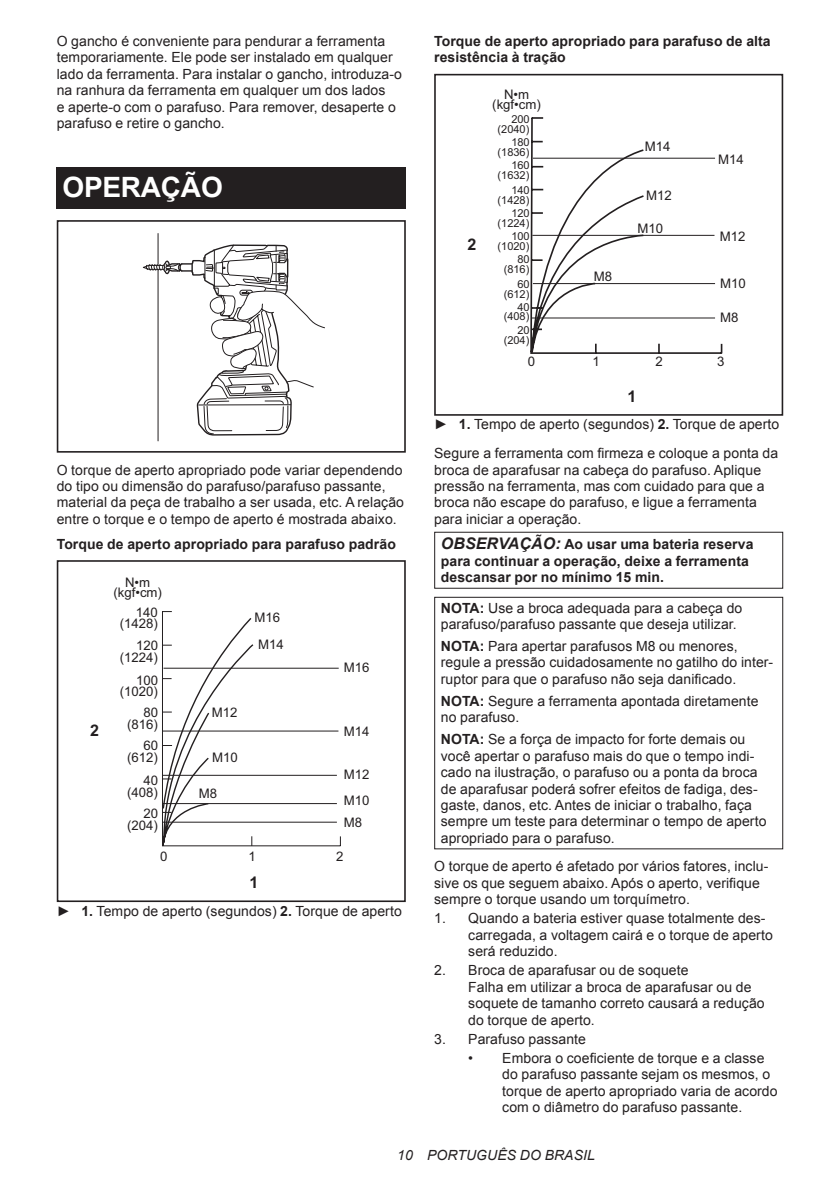
<style>
.page{position:relative;width:840px;height:1191px;background:#fff}
.page>*{position:absolute;margin:0;border:0;box-sizing:border-box;transform-origin:0 0}
.t1{font:700 28px "Arial";letter-spacing:-.01em;color:#fff}
.t2{font:700 16px "Arial";color:#231f20}
.t3{font:14px/16.4px "Arial";letter-spacing:.005em;color:#231f20}
.t4{font:700 14px/16.4px "Arial";letter-spacing:.005em;color:#231f20}
.t5{font:italic 14px "Arial";letter-spacing:.005em;color:#231f20}
.t6{font:13.2px/10.6px "Arial";color:#231f20;text-align:center}
.t7{font:11px/23px "Arial";color:#231f20;text-align:justify}
.s1{font-weight:700}
.s2{font-style:italic;font-size:16px}
</style>
<div class="page">
<div style="left:57px;top:168px;width:348px;height:41px;background:#231f20"></div>
<hr style="left:158px;top:270px;width:1px;height:171px;background:#231f20">
<hr style="left:158px;top:233px;width:1px;height:31px;background:#231f20">
<svg style="left:142px;top:244px;width:183px;height:192px"></svg>
<div style="left:57px;top:220px;width:348px;height:232px;border:2px solid #231f20"></div>
<div style="left:57px;top:560px;width:348px;height:342px;border:2px solid #231f20"></div>
<svg style="left:162px;top:611px;width:179px;height:236px"></svg>
<div style="left:434px;top:74px;width:348px;height:342px;border:2px solid #231f20"></div>
<svg style="left:530px;top:117px;width:192px;height:237px"></svg>
<hr style="left:532px;top:158px;width:182px;height:1px;background:#231f20">
<hr style="left:532px;top:235px;width:182px;height:1px;background:#231f20">
<hr style="left:532px;top:283px;width:182px;height:1px;background:#231f20">
<hr style="left:531px;top:317px;width:183px;height:1px;background:#231f20">
<div style="left:434px;top:532px;width:348px;height:57px;border:1px solid #231f20"></div>
<div style="left:434px;top:597px;width:348px;height:252px;border:1px solid #231f20"></div>
<p class="t3" style="left:57px;top:33px;width:346px">O gancho é conveniente para pendurar a ferramenta temporariamente. Ele pode ser instalado em qualquer lado da ferramenta. Para instalar o gancho, introduza-o na ranhura da ferramenta em qualquer um dos lados<br>e aperte-o com o parafuso. Para remover, desaperte o parafuso e retire o gancho.</p>
<h1 class="t1" style="left:62px;top:169px;width:162px">OPERAÇÃO</h1>
<p class="t3" style="left:57px;top:462px;width:348px">O torque de aperto apropriado pode variar dependendo do tipo ou dimensão do parafuso/parafuso passante, material da peça de trabalho a ser usada, etc. A relação entre o torque e o tempo de aperto é mostrada abaixo.</p>
<p class="t4" style="left:57px;top:536px;width:340px">Torque de aperto apropriado para parafuso padrão</p>
<p class="t6" style="left:113px;top:577px;width:50px">N•m (kgf•cm)</p>
<p class="t6" style="left:258px;top:639px;width:27px">M14</p>
<p class="t6" style="left:120px;top:606px;width:40px;line-height:11.6px;text-align:right">140 (1428)</p>
<p class="t6" style="left:120px;top:652px;width:40px">(1224)</p>
<p class="t6" style="left:120px;top:686px;width:40px">(1020)</p>
<p class="t6" style="left:127px;top:719px;width:32px">(816)</p>
<p class="t6" style="left:127px;top:752px;width:32px">(612)</p>
<p class="t6" style="left:127px;top:787px;width:32px">(408)</p>
<p class="t6" style="left:127px;top:820px;width:32px">(204)</p>
<p class="t6" style="left:254px;top:612px;width:27px">M16</p>
<p class="t6" style="left:136px;top:640px;width:24px">120</p>
<p class="t6" style="left:136px;top:674px;width:24px">100</p>
<p class="t6" style="left:143px;top:707px;width:16px">80</p>
<p class="t6" style="left:143px;top:740px;width:16px">60</p>
<p class="t6" style="left:143px;top:775px;width:16px">40</p>
<p class="t6" style="left:143px;top:808px;width:16px">20</p>
<p class="t6" style="left:344px;top:662px;width:27px">M16</p>
<p class="t6" style="left:212px;top:707px;width:27px">M12</p>
<p class="t6" style="left:212px;top:752px;width:27px">M10</p>
<p class="t6" style="left:199px;top:788px;width:20px">M8</p>
<p class="t2" style="left:90px;top:719px;width:10px">2</p>
<p class="t6" style="left:344px;top:725px;width:27px">M14</p>
<p class="t6" style="left:344px;top:762px;width:27px;line-height:26px;text-align:left">M12<br>M10</p>
<p class="t6" style="left:344px;top:817px;width:20px">M8</p>
<p class="t6" style="left:160px;top:851px;width:9px">0</p>
<p class="t6" style="left:248px;top:851px;width:9px">1</p>
<p class="t2" style="left:249px;top:872px;width:10px">1</p>
<p class="t6" style="left:336px;top:851px;width:9px">2</p>
<p class="t3" style="left:57px;top:902px;width:346px">► <span class="s1">1.</span> Tempo de aperto (segundos) <span class="s1">2.</span> Torque de aperto</p>
<p class="t4" style="left:434px;top:33px;width:338px">Torque de aperto apropriado para parafuso de alta resistência à tração</p>
<p class="t2" style="left:467px;top:233px;width:10px">2</p>
<p class="t6" style="left:492px;top:89px;width:50px">N•m (kgf•cm)</p>
<p class="t7" style="left:511px;top:108px;width:20px">200<br>180<br>160</p>
<p class="t7" style="left:511px;top:179px;width:20px;text-align:center">140<br>120<br>100<br>80</p>
<p class="t7" style="left:517px;top:273px;width:14px">60<br>40<br>20</p>
<p class="t6" style="left:527px;top:356px;width:9px">0</p>
<p class="t6" style="left:592px;top:356px;width:9px">1</p>
<p class="t6" style="left:655px;top:356px;width:9px">2</p>
<p class="t6" style="left:716px;top:356px;width:9px">3</p>
<p class="t7" style="left:497px;top:117px;width:33px">(2040) (1836) (1632)</p>
<p class="t7" style="left:497px;top:188px;width:33px;text-align:center">(1428) (1224) (1020) (816)</p>
<p class="t7" style="left:503px;top:283px;width:27px">(612) (408) (204)</p>
<p class="t6" style="left:644px;top:141px;width:27px">M14</p>
<p class="t6" style="left:645px;top:190px;width:27px">M12</p>
<p class="t6" style="left:717px;top:154px;width:27px">M14</p>
<p class="t6" style="left:637px;top:223px;width:27px">M10</p>
<p class="t6" style="left:719px;top:231px;width:27px">M12</p>
<p class="t6" style="left:719px;top:278px;width:27px">M10</p>
<p class="t6" style="left:719px;top:312px;width:20px">M8</p>
<p class="t6" style="left:593px;top:271px;width:20px">M8</p>
<p class="t2" style="left:627px;top:386px;width:10px">1</p>
<p class="t3" style="left:434px;top:410px;width:346px;line-height:28.8px">► <span class="s1">1.</span> Tempo de aperto (segundos) <span class="s1">2.</span> Torque de aperto<br>Segure a ferramenta com firmeza e coloque a ponta da</p>
<p class="t3" style="left:434px;top:461px;width:331px">broca de aparafusar na cabeça do parafuso. Aplique pressão na ferramenta, mas com cuidado para que a broca não escape do parafuso, e ligue a ferramenta para iniciar a operação.</p>
<p class="t4" style="left:440px;top:536px;width:314px"><span class="s2">OBSERVAÇÃO:</span> Ao usar uma bateria reserva para continuar a operação, deixe a ferramenta descansar por no mínimo 15 min.</p>
<p class="t3" style="left:440px;top:599px;width:303px"><span class="s1">NOTA:</span> Use a broca adequada para a cabeça do parafuso/parafuso passante que deseja utilizar.</p>
<p class="t3" style="left:440px;top:638px;width:334px"><span class="s1">NOTA:</span> Para apertar parafusos M8 ou menores, regule a pressão cuidadosamente no gatilho do inter&shy;ruptor para que o parafuso não seja danificado.</p>
<p class="t3" style="left:440px;top:693px;width:319px"><span class="s1">NOTA:</span> Segure a ferramenta apontada diretamente no parafuso.</p>
<p class="t3" style="left:440px;top:731px;width:327px"><span class="s1">NOTA:</span> Se a força de impacto for forte demais ou você apertar o parafuso mais do que o tempo indi&shy;cado na ilustração, o parafuso ou a ponta da broca de aparafusar poderá sofrer efeitos de fadiga, des&shy;gaste, danos, etc. Antes de iniciar o trabalho, faça sempre um teste para determinar o tempo de aperto apropriado para o parafuso.</p>
<p class="t3" style="left:434px;top:858px;width:335px">O torque de aperto é afetado por vários fatores, inclu&shy;sive os que seguem abaixo. Após o aperto, verifique sempre o torque usando um torquímetro.</p>
<p class="t3" style="left:468px;top:910px;width:306px;text-indent:-34px">1. Quando a bateria estiver quase totalmente des&shy;carregada, a voltagem cairá e o torque de aperto será reduzido.</p>
<p class="t3" style="left:468px;top:962px;width:298px;text-indent:-34px">2. Broca de aparafusar ou de soquete<br>Falha em utilizar a broca de aparafusar ou de soquete de tamanho correto causará a redução do torque de aperto.</p>
<p class="t3" style="left:434px;top:1030px;width:153px">3. Parafuso passante</p>
<p class="t3" style="left:502px;top:1050px;width:277px;text-indent:-34px">• Embora o coeficiente de torque e a classe do parafuso passante sejam os mesmos, o torque de aperto apropriado varia de acordo com o diâmetro do parafuso passante.</p>
<p class="t5" style="left:397px;top:1146px;width:199px">10 PORTUGUÊS DO BRASIL</p>
</div>
